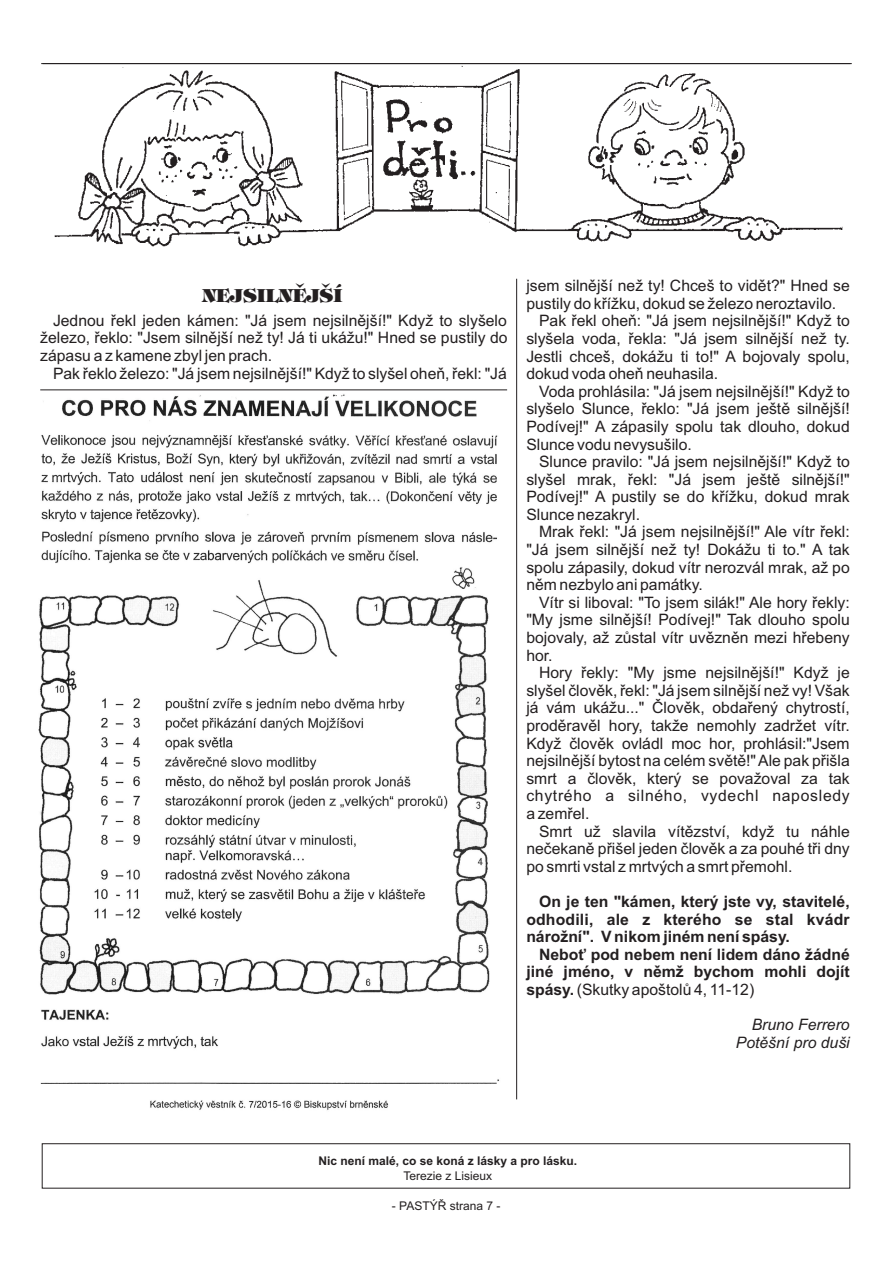
<style>
.page{position:relative;width:893px;height:1263px;background:#fff}
.page>*{position:absolute;margin:0;border:0;box-sizing:border-box;transform-origin:0 0}
.t1{font:800 18px "Timpani";color:#231f20}
.t2{font:15.75px/17.5px "Arial";color:#231f20;text-align:justify}
.t3{font:700 15.75px/17.5px "Arial";color:#231f20;text-align:justify}
.t4{font:15.75px "Arial";letter-spacing:.045em;color:#231f20}
.t5{font:italic 15.75px/17.5px "Arial";color:#231f20;text-align:right}
.t6{font:700 12px "Arial";color:#231f20}
.t7{font:12px "Arial";color:#231f20}
.s1{font-weight:400}
</style>
<div class="page">
<div style="left:42px;top:1143px;width:808px;height:45px;border:1px solid #231f20"></div>
<hr style="left:41px;top:63px;width:809px;height:1px;background:#231f20">
<hr style="left:43px;top:63px;width:809px;height:1px;background:#231f20">
<img style="left:55px;top:64px;width:787px;height:183px">
<hr style="left:516px;top:279px;width:1px;height:820px;background:#231f20">
<hr style="left:40px;top:389px;width:467px;height:1px;background:#231f20">
<img style="left:38px;top:394px;width:461px;height:716px">
<p class="t1" style="left:202px;top:289px;width:142px">NEJSILNĚJŠÍ</p>
<p class="t2" style="left:40px;top:313px;width:469px;text-indent:13px">Jednou řekl jeden kámen: "Já jsem nejsilnější!" Když to slyšelo železo, řeklo: "Jsem silnější než ty! Já ti ukážu!" Hned se pustily do zápasu a z kamene zbyl jen prach.</p>
<p class="t2" style="left:53px;top:366px;width:455px">Pak řeklo železo: "Já jsem nejsilnější!" Když to slyšel oheň, řekl: "Já</p>
<p class="t2" style="left:526px;top:278px;width:325px">jsem silnější než ty! Chceš to vidět?" Hned se</p>
<p class="t2" style="left:526px;top:296px;width:311px">pustily do křížku, dokud se železo neroztavilo.</p>
<p class="t2" style="left:539px;top:313px;width:312px">Pak řekl oheň: "Já jsem nejsilnější!" Když to</p>
<p class="t2" style="left:526px;top:331px;width:325px">slyšela voda, řekla: "Já jsem silnější než ty.</p>
<p class="t2" style="left:526px;top:349px;width:325px">Jestli chceš, dokážu ti to!" A bojovaly spolu,</p>
<p class="t2" style="left:526px;top:366px;width:193px">dokud voda oheň neuhasila.</p>
<p class="t2" style="left:539px;top:384px;width:312px">Voda prohlásila: "Já jsem nejsilnější!" Když to</p>
<p class="t2" style="left:526px;top:401px;width:325px">slyšelo Slunce, řeklo: "Já jsem ještě silnější!</p>
<p class="t2" style="left:526px;top:419px;width:325px">Podívej!" A zápasily spolu tak dlouho, dokud</p>
<p class="t2" style="left:526px;top:437px;width:167px">Slunce vodu nevysušilo.</p>
<p class="t2" style="left:539px;top:454px;width:312px">Slunce pravilo: "Já jsem nejsilnější!" Když to</p>
<p class="t2" style="left:526px;top:472px;width:325px">slyšel mrak, řekl: "Já jsem ještě silnější!"</p>
<p class="t2" style="left:526px;top:489px;width:325px">Podívej!" A pustily se do křížku, dokud mrak</p>
<p class="t2" style="left:526px;top:507px;width:115px">Slunce nezakryl.</p>
<p class="t2" style="left:539px;top:525px;width:312px">Mrak řekl: "Já jsem nejsilnější!" Ale vítr řekl:</p>
<p class="t2" style="left:526px;top:542px;width:325px">"Já jsem silnější než ty! Dokážu ti to." A tak</p>
<p class="t2" style="left:526px;top:560px;width:325px">spolu zápasily, dokud vítr nerozvál mrak, až po</p>
<p class="t2" style="left:526px;top:577px;width:178px">něm nezbylo ani památky.</p>
<p class="t2" style="left:539px;top:595px;width:312px">Vítr si liboval: "To jsem silák!" Ale hory řekly:</p>
<p class="t2" style="left:526px;top:613px;width:325px">"My jsme silnější! Podívej!" Tak dlouho spolu</p>
<p class="t2" style="left:526px;top:630px;width:325px">bojovaly, až zůstal vítr uvězněn mezi hřebeny</p>
<p class="t2" style="left:526px;top:648px;width:28px">hor.</p>
<p class="t2" style="left:539px;top:665px;width:312px">Hory řekly: "My jsme nejsilnější!" Když je</p>
<p class="t2" style="left:526px;top:683px;width:325px">slyšel člověk, řekl: "Já jsem silnější než vy! Však</p>
<p class="t2" style="left:526px;top:701px;width:325px">já vám ukážu..." Člověk, obdařený chytrostí,</p>
<p class="t2" style="left:526px;top:718px;width:325px">proděravěl hory, takže nemohly zadržet vítr.</p>
<p class="t2" style="left:526px;top:736px;width:325px">Když člověk ovládl moc hor, prohlásil:"Jsem</p>
<p class="t2" style="left:526px;top:753px;width:325px">nejsilnější bytost na celém světě!" Ale pak přišla</p>
<p class="t2" style="left:526px;top:771px;width:325px">smrt a člověk, který se považoval za tak</p>
<p class="t4" style="left:526px;top:790px;width:325px">chytrého a silného, vydechl naposledy</p>
<p class="t2" style="left:526px;top:806px;width:65px">a zemřel.</p>
<p class="t2" style="left:539px;top:824px;width:312px">Smrt už slavila vítězství, když tu náhle</p>
<p class="t2" style="left:526px;top:841px;width:325px">nečekaně přišel jeden člověk a za pouhé tři dny</p>
<p class="t2" style="left:526px;top:859px;width:268px">po smrti vstal z mrtvých a smrt přemohl.</p>
<p class="t3" style="left:526px;top:894px;width:325px;text-indent:13px">On je ten "kámen, který jste vy, stavitelé, odhodili, ale z kterého se stal kvádr nárožní". V nikom jiném není spásy.</p>
<p class="t3" style="left:526px;top:947px;width:325px;text-indent:13px">Neboť pod nebem není lidem dáno žádné jiné jméno, v němž bychom mohli dojít spásy. <span class="s1">(Skutky apoštolů 4, 11-12)</span></p>
<p class="t5" style="left:736px;top:1017px;width:115px">Bruno Ferrero<br>Potěšní pro duši</p>
<p class="t6" style="left:318px;top:1156px;width:260px">Nic není malé, co se koná z lásky a pro lásku.</p>
<p class="t7" style="left:403px;top:1171px;width:90px">Terezie z Lisieux</p>
<p class="t7" style="left:392px;top:1201px;width:110px">- PASTÝŘ strana 7 -</p>
</div>
